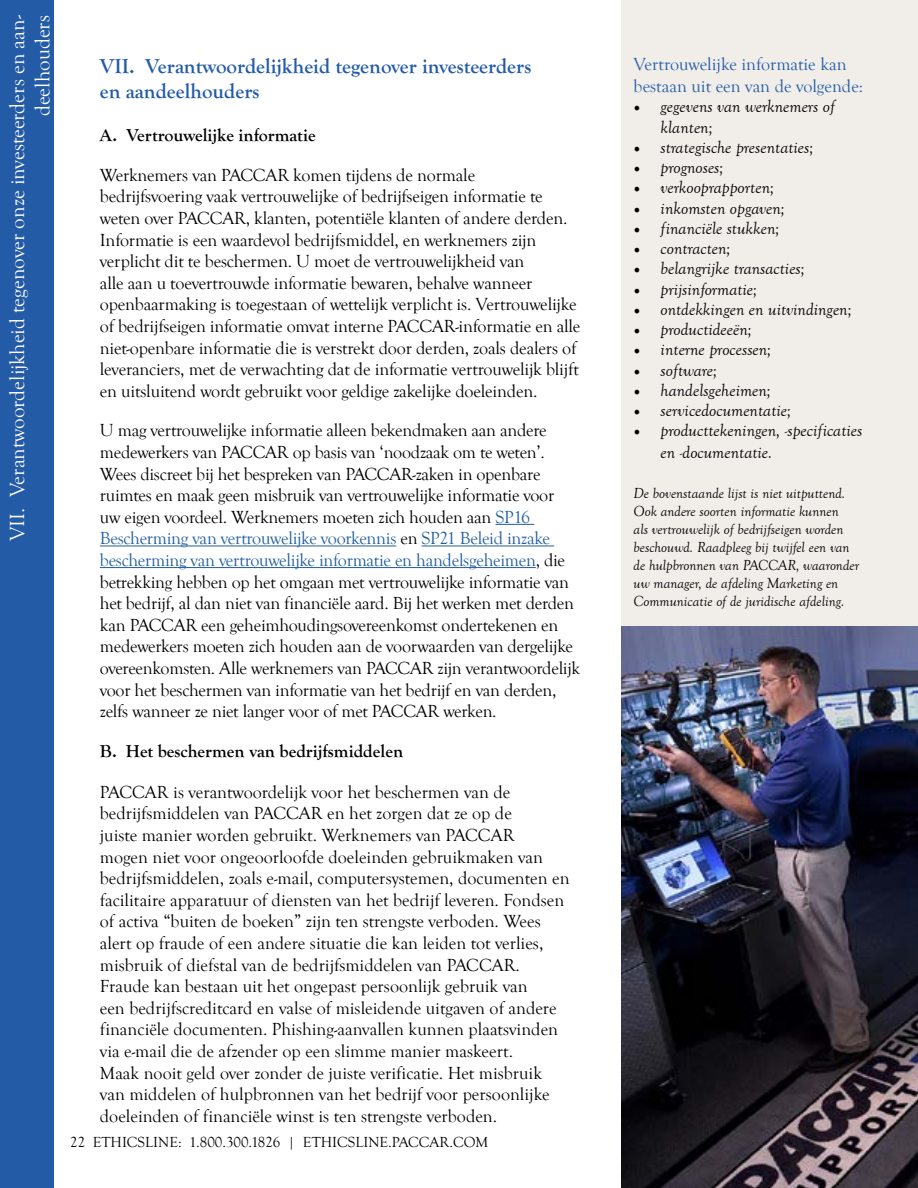
<style>
.page{position:relative;width:918px;height:1188px;background:#fff}
.page>*{position:absolute;margin:0;border:0;box-sizing:border-box;transform-origin:0 0}
.t1{font:21px/25.2px "Goudy Old Style T";color:#fff;text-align:right}
.t2{font:700 21px/25.2px "Goudy Old Style T";color:#235ba7}
.t3{font:18px/21.6px "Goudy Old Style T";letter-spacing:-.01em;color:#000}
.t4{font:italic 18px/20.2px "Goudy Old Style T";color:#000}
.t5{font:700 18px "Goudy Old Style T";color:#000}
.t6{font:18px/21.6px "Goudy Old Style T";color:#235ba7}
.t7{font:italic 15px/18px "Goudy Old Style T";color:#000}
.t8{font:15px "Goudy Old Style T";color:#000}
.s1{color:#215e9e}
.s2{font-family:"Minion Pro"}
</style>
<div class="page">
<div style="left:621px;top:0;width:297px;height:1188px;background:#f1eeea"></div>
<img style="left:621px;top:626px;width:297px;height:562px">
<div style="left:0;top:0;width:54px;height:1188px;background:#235ba7"></div>
<hr style="left:496px;top:524px;width:38px;height:1px;background:#215e9e">
<hr style="left:100px;top:546px;width:296px;height:1px;background:#215e9e">
<hr style="left:422px;top:546px;width:132px;height:1px;background:#215e9e">
<hr style="left:100px;top:567px;width:436px;height:1px;background:#215e9e">
<p class="t1" style="left:5px;top:541px;width:527px;rotate:-90deg">VII. Verantwoordelijkheid tegenover onze investeerders en aan&shy;deelhouders</p>
<p class="t2" style="left:100px;top:54px;width:433px">VII. Verantwoordelijkheid tegenover investeerders en aandeelhouders</p>
<p class="t5" style="left:100px;top:125px;width:217px">A. Vertrouwelijke informatie</p>
<p class="t3" style="left:100px;top:164px;width:482px">Werknemers van PACCAR komen tijdens de normale bedrijfsvoering vaak vertrouwelijke of bedrijfseigen informatie te weten over PACCAR, klanten, potentiële klanten of andere derden.<br>Informatie is een waardevol bedrijfsmiddel, en werknemers zijn verplicht dit te beschermen. U moet de vertrouwelijkheid van<br>alle aan u toevertrouwde informatie bewaren, behalve wanneer openbaarmaking is toegestaan of wettelijk verplicht is. Vertrouwelijke of bedrijfseigen informatie omvat interne PACCAR-informatie en alle niet-openbare informatie die is verstrekt door derden, zoals dealers of leveranciers, met de verwachting dat de informatie vertrouwelijk blijft en uitsluitend wordt gebruikt voor geldige zakelijke doeleinden.</p>
<p class="t3" style="left:100px;top:420px;width:482px">U mag vertrouwelijke informatie alleen bekendmaken aan andere medewerkers van PACCAR op basis van ‘noodzaak om te weten’.<br>Wees discreet bij het bespreken van PACCAR-zaken in openbare ruimtes en maak geen misbruik van vertrouwelijke informatie voor<br>uw eigen voordeel. Werknemers moeten zich houden aan <span class="s1">SP16<br>Bescherming van vertrouwelijke voorkennis</span> en <span class="s1">SP21 Beleid inzake bescherming van vertrouwelijke informatie en handelsgeheimen</span>, die betrekking hebben op het omgaan met vertrouwelijke informatie van het bedrijf, al dan niet van financiële aard. Bij het werken met derden kan PACCAR een geheimhoudingsovereenkomst ondertekenen en medewerkers moeten zich houden aan de voorwaarden van dergelijke overeenkomsten. Alle werknemers van PACCAR zijn verantwoordelijk voor het beschermen van informatie van het bedrijf en van derden, zelfs wanneer ze niet langer voor of met PACCAR werken.</p>
<p class="t5" style="left:100px;top:741px;width:305px">B. Het beschermen van bedrijfsmiddelen</p>
<p class="t3" style="left:100px;top:782px;width:471px">PACCAR is verantwoordelijk voor het beschermen van de bedrijfsmiddelen van PACCAR en het zorgen dat ze op de<br>juiste manier worden gebruikt. Werknemers van PACCAR<br>mogen niet voor ongeoorloofde doeleinden gebruikmaken van bedrijfsmiddelen, zoals e-mail, computersystemen, documenten en facilitaire apparatuur of diensten van het bedrijf leveren. Fondsen of activa “buiten de boeken” zijn ten strengste verboden. Wees alert op fraude of een andere situatie die kan leiden tot verlies, misbruik of diefstal van de bedrijfsmiddelen van PACCAR.<br>Fraude kan bestaan uit het ongepast persoonlijk gebruik van<br>een bedrijfscreditcard en valse of misleidende uitgaven of andere financiële documenten. Phishing-aanvallen kunnen plaatsvinden via e-mail die de afzender op een slimme manier maskeert.<br>Maak nooit geld over zonder de juiste verificatie. Het misbruik van middelen of hulpbronnen van het bedrijf voor persoonlijke doeleinden of financiële winst is ten strengste verboden.</p>
<p class="t8" style="left:70px;top:1134px;width:420px">22 ETHICSLINE: 1.800.300.1826 | ETHICSLINE.PACCAR.COM</p>
<p class="t6" style="left:634px;top:54px;width:231px">Vertrouwelijke informatie kan bestaan uit een van de volgende:</p>
<p class="t4" style="left:661px;top:97px;width:176px;text-indent:-27px"><span class="s2">•</span> gegevens van werknemers of klanten;</p>
<p class="t4" style="left:634px;top:137px;width:181px"><span class="s2">•</span> strategische presentaties;</p>
<p class="t4" style="left:634px;top:158px;width:91px"><span class="s2">•</span> prognoses;</p>
<p class="t4" style="left:634px;top:178px;width:142px"><span class="s2">•</span> verkooprapporten;</p>
<p class="t4" style="left:634px;top:198px;width:153px"><span class="s2">•</span> inkomsten opgaven;</p>
<p class="t4" style="left:634px;top:218px;width:148px"><span class="s2">•</span> financiële stukken;</p>
<p class="t4" style="left:634px;top:239px;width:99px"><span class="s2">•</span> contracten;</p>
<p class="t4" style="left:634px;top:259px;width:173px"><span class="s2">•</span> belangrijke transacties;</p>
<p class="t4" style="left:634px;top:279px;width:125px"><span class="s2">•</span> prijsinformatie;</p>
<p class="t4" style="left:634px;top:299px;width:220px"><span class="s2">•</span> ontdekkingen en uitvindingen;</p>
<p class="t4" style="left:634px;top:320px;width:120px"><span class="s2">•</span> productideeën;</p>
<p class="t4" style="left:634px;top:340px;width:139px"><span class="s2">•</span> interne processen;</p>
<p class="t4" style="left:634px;top:360px;width:85px"><span class="s2">•</span> software;</p>
<p class="t4" style="left:634px;top:380px;width:139px"><span class="s2">•</span> handelsgeheimen;</p>
<p class="t4" style="left:634px;top:401px;width:159px"><span class="s2">•</span> servicedocumentatie;</p>
<p class="t4" style="left:661px;top:420px;width:203px;line-height:21.6px;text-indent:-27px"><span class="s2">•</span> producttekeningen, -specificaties en -documentatie.</p>
<p class="t7" style="left:634px;top:484px;width:227px">De bovenstaande lijst is niet uitputtend.<br>Ook andere soorten informatie kunnen<br>als vertrouwelijk of bedrijfseigen worden beschouwd. Raadpleeg bij twijfel een van de hulpbronnen van PACCAR, waaronder uw manager, de afdeling Marketing en Communicatie of de juridische afdeling.</p>
</div>
